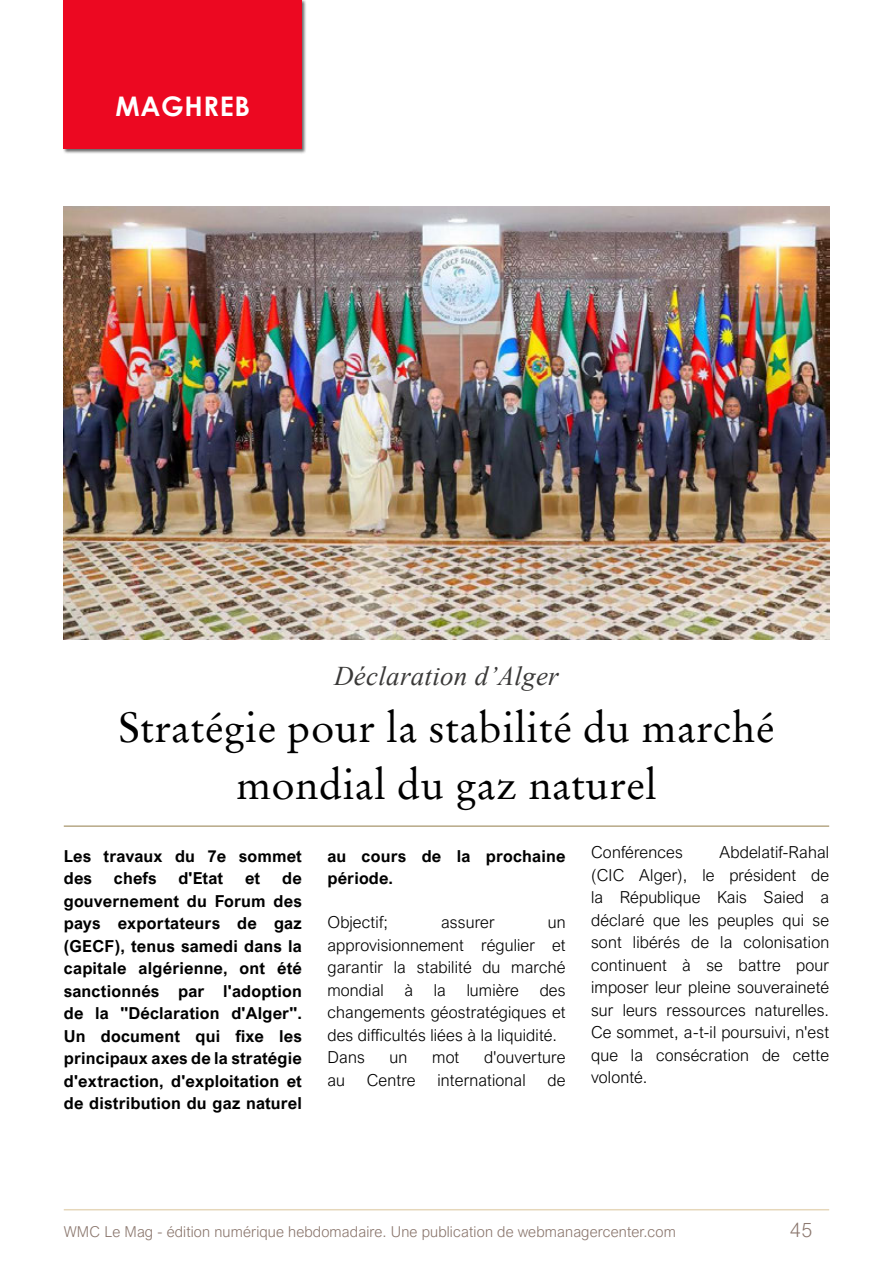
<style>
.page{position:relative;width:893px;height:1263px;background:#fff}
.page>*{position:absolute;margin:0;border:0;box-sizing:border-box;transform-origin:0 0}
.t1{font:42px/57px "Stempel Garamond W04";letter-spacing:.01em;color:#000;text-align:center}
.t2{font:italic 27px "Times New Roman";letter-spacing:.01em;color:#3a3938}
.t3{font:700 27px "Century Gothic";letter-spacing:.025em;color:#fff}
.t4{font:300 19.5px "Arial Nova W07";color:#8b776e}
.t5{font:300 16.5px/22.5px "Arial Nova";letter-spacing:.01em;color:#000;text-align:justify}
.t6{font:700 16.5px/22.5px "Arial Nova W07";letter-spacing:.01em;color:#000}
.t7{font:300 15px "Arial Nova W07";letter-spacing:.01em;color:#8b776e}
</style>
<div class="page">
<hr style="left:64px;top:1209px;width:765px;height:1px;background:#e0cda9">
<div style="left:63px;top:0;width:244px;height:154px;background:#000;opacity:.6"></div>
<div style="left:64px;top:0;width:238px;height:149px;background:#ec0821"></div>
<hr style="left:64px;top:825px;width:765px;height:2px;background:#b7a886">
<img style="left:64px;top:206px;width:765px;height:433px">
<h2 class="t3" style="left:115px;top:86px;width:136px">MAGHREB</h2>
<h2 class="t2" style="left:334px;top:657px;width:226px">Déclaration d’Alger</h2>
<h1 class="t1" style="left:119px;top:698px;width:657px">Stratégie pour la stabilité du marché mondial du gaz naturel</h1>
<p class="t6" style="left:64px;top:844px;width:240px">Les travaux du 7e sommet des</p>
<p class="t5" style="left:591px;top:841px;width:240px;text-indent:128px">Abdelatif-Rahal (CIC Alger), le président de la République Kais Saied a déclaré que les peuples qui se sont libérés de la colonisation continuent à se battre pour imposer leur pleine souveraineté sur leurs ressources naturelles.<br>Ce sommet, a-t-il poursuivi, n'est que la consécration de cette volonté.</p>
<p class="t5" style="left:591px;top:841px;width:93px">Conférences</p>
<p class="t6" style="left:327px;top:844px;width:240px">au cours de la prochaine période.</p>
<p class="t5" style="left:327px;top:911px;width:62px">Objectif;</p>
<p class="t5" style="left:441px;top:911px;width:55px">assurer</p>
<p class="t6" style="left:114px;top:867px;width:44px">chefs</p>
<p class="t6" style="left:178px;top:867px;width:46px">d'Etat</p>
<p class="t6" style="left:245px;top:867px;width:17px">et</p>
<p class="t6" style="left:64px;top:867px;width:240px;text-align:justify;text-indent:218px">de gouvernement du Forum des pays exportateurs de gaz (GECF), tenus samedi dans la capitale algérienne, ont été sanctionnés par l'adoption de la "Déclaration d'Alger".<br>Un document qui fixe les principaux axes de la stratégie d'extraction, d'exploitation et de distribution du gaz naturel</p>
<p class="t5" style="left:327px;top:911px;width:240px;text-indent:220px">un approvisionnement régulier et garantir la stabilité du marché mondial</p>
<p class="t5" style="left:327px;top:979px;width:240px;text-align:left;text-indent:212px">des changements géostratégiques et des difficultés liées à la liquidité.<br>Dans</p>
<p class="t5" style="left:404px;top:979px;width:10px">à</p>
<p class="t5" style="left:434px;top:979px;width:14px">la</p>
<p class="t5" style="left:467px;top:979px;width:54px">lumière</p>
<p class="t5" style="left:390px;top:1046px;width:19px">un</p>
<p class="t5" style="left:432px;top:1046px;width:29px">mot</p>
<p class="t5" style="left:484px;top:1046px;width:83px">d'ouverture</p>
<p class="t5" style="left:327px;top:1069px;width:19px">au</p>
<p class="t5" style="left:367px;top:1069px;width:50px">Centre</p>
<p class="t5" style="left:437px;top:1069px;width:90px">international</p>
<p class="t5" style="left:548px;top:1069px;width:20px">de</p>
<p class="t7" style="left:64px;top:1223px;width:614px">WMC Le Mag - édition numérique hebdomadaire. Une publication de webmanagercenter.com</p>
<p class="t4" style="left:790px;top:1219px;width:23px">45</p>
</div>
